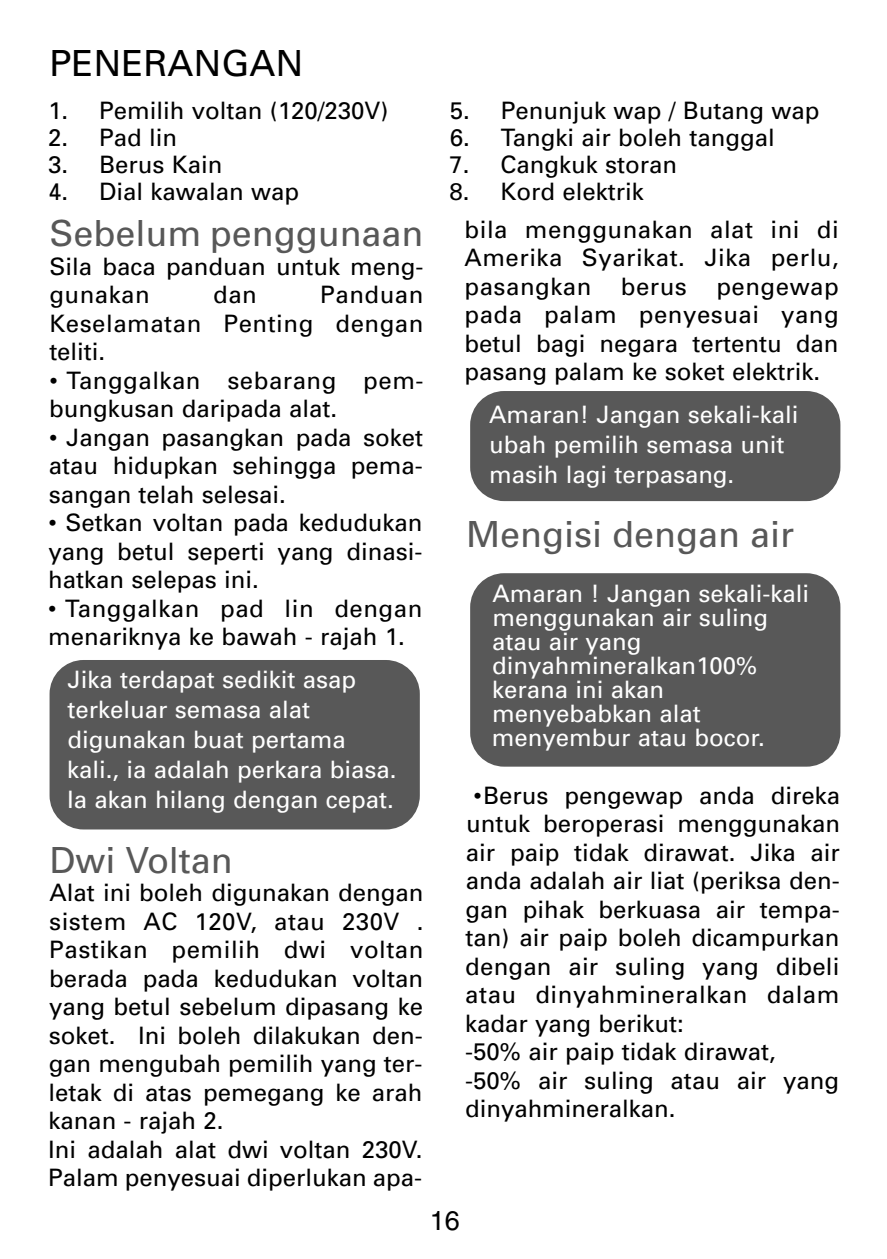
<style>
.page{position:relative;width:887px;height:1259px;background:#fff}
.page>*{position:absolute;margin:0;border:0;box-sizing:border-box;transform-origin:0 0}
.t1{font:36px "Univers";color:#585858}
.t2{font:36px "Univers";color:#000}
.t3{font:27px "Helvetica";color:#000}
.t4{font:24px/28.5px "Univers";color:#000}
.t5{font:24px/30px "Univers";color:#fff}
</style>
<div class="page">
<div style="left:470px;top:391px;width:370px;height:110px;background:#585858;border-radius:34px"></div>
<div style="left:50px;top:660px;width:370px;height:169px;background:#585858;border-radius:34px"></div>
<div style="left:470px;top:573px;width:370px;height:193px;background:#585858;border-radius:34px"></div>
<h1 class="t2" style="left:50px;top:50px;width:255px">PENERANGAN</h1>
<p class="t4" style="left:48px;top:98px;width:342px">1. Pemilih voltan (120/230V)</p>
<p class="t4" style="left:48px;top:125px;width:130px">2. Pad lin</p>
<p class="t4" style="left:48px;top:152px;width:176px">3. Berus Kain</p>
<p class="t4" style="left:48px;top:179px;width:253px">4. Dial kawalan wap</p>
<h1 class="t1" style="left:50px;top:220px;width:376px">Sebelum penggunaan</h1>
<p class="t4" style="left:49px;top:254px;width:376px">Sila baca panduan untuk meng&shy;gunakan</p>
<p class="t4" style="left:49px;top:283px;width:376px;text-align:justify;text-indent:271px">Panduan Keselamatan Penting dengan teliti.</p>
<p class="t4" style="left:49px;top:368px;width:376px">• Tanggalkan sebarang pem&shy;bungkusan daripada alat.</p>
<p class="t4" style="left:49px;top:425px;width:376px;text-align:justify">• Jangan pasangkan pada soket atau hidupkan sehingga pema&shy;sangan telah selesai.</p>
<p class="t4" style="left:48px;top:511px;width:376px;text-align:justify">• Setkan voltan pada kedudukan yang betul seperti yang dinasi&shy;hatkan selepas ini.</p>
<p class="t4" style="left:48px;top:596px;width:376px">• Tanggalkan pad lin dengan menariknya ke bawah - rajah 1.</p>
<p class="t4" style="left:213px;top:283px;width:45px">dan</p>
<p class="t5" style="left:67px;top:667px;width:331px">Jika terdapat sedikit asap terkeluar semasa alat digunakan buat pertama kali., ia adalah perkara biasa.<br>Ia akan hilang dengan cepat.</p>
<h1 class="t1" style="left:50px;top:846px;width:185px">Dwi Voltan</h1>
<p class="t4" style="left:48px;top:880px;width:377px">Alat ini boleh digunakan dengan sistem AC 120V, atau 230V .<br>Pastikan pemilih dwi voltan berada pada kedudukan voltan yang betul sebelum dipasang ke soket. Ini boleh dilakukan den&shy;gan mengubah pemilih yang ter&shy;letak di atas pemegang ke arah kanan - rajah 2.<br>Ini adalah alat dwi voltan 230V.<br>Palam penyesuai diperlukan apa-</p>
<p class="t4" style="left:450px;top:98px;width:371px">5. Penunjuk wap / Butang wap</p>
<p class="t4" style="left:450px;top:125px;width:327px">6. Tangki air boleh tanggal</p>
<p class="t4" style="left:450px;top:152px;width:229px">7. Cangkuk storan</p>
<p class="t4" style="left:449px;top:179px;width:196px">8. Kord elektrik</p>
<p class="t4" style="left:464px;top:217px;width:376px;text-align:justify">bila menggunakan alat ini di Amerika Syarikat. Jika perlu, pasangkan berus pengewap pada palam penyesuai yang betul bagi negara tertentu dan pasang palam ke soket elektrik.</p>
<p class="t5" style="left:489px;top:402px;width:311px">Amaran! Jangan sekali-kali ubah pemilih semasa unit masih lagi terpasang.</p>
<h1 class="t1" style="left:466px;top:521px;width:329px">Mengisi dengan air</h1>
<p class="t5" style="left:492px;top:584px;width:319px;line-height:24px">Amaran ! Jangan sekali-kali menggunakan air suling atau air yang dinyahmineralkan100% kerana ini akan menyebabkan alat menyembur atau bocor.</p>
<p class="t4" style="left:465px;top:783px;width:377px;text-indent:9px">•Berus pengewap anda direka untuk beroperasi menggunakan air paip tidak dirawat. Jika air anda adalah air liat (periksa den&shy;gan pihak berkuasa air tempa&shy;tan) air paip boleh dicampurkan dengan air suling yang dibeli atau dinyahmineralkan dalam kadar yang berikut:<br>-50% air paip tidak dirawat,<br>-50% air suling atau air yang dinyahmineralkan.</p>
<p class="t3" style="left:430px;top:1210px;width:32px">16</p>
</div>
